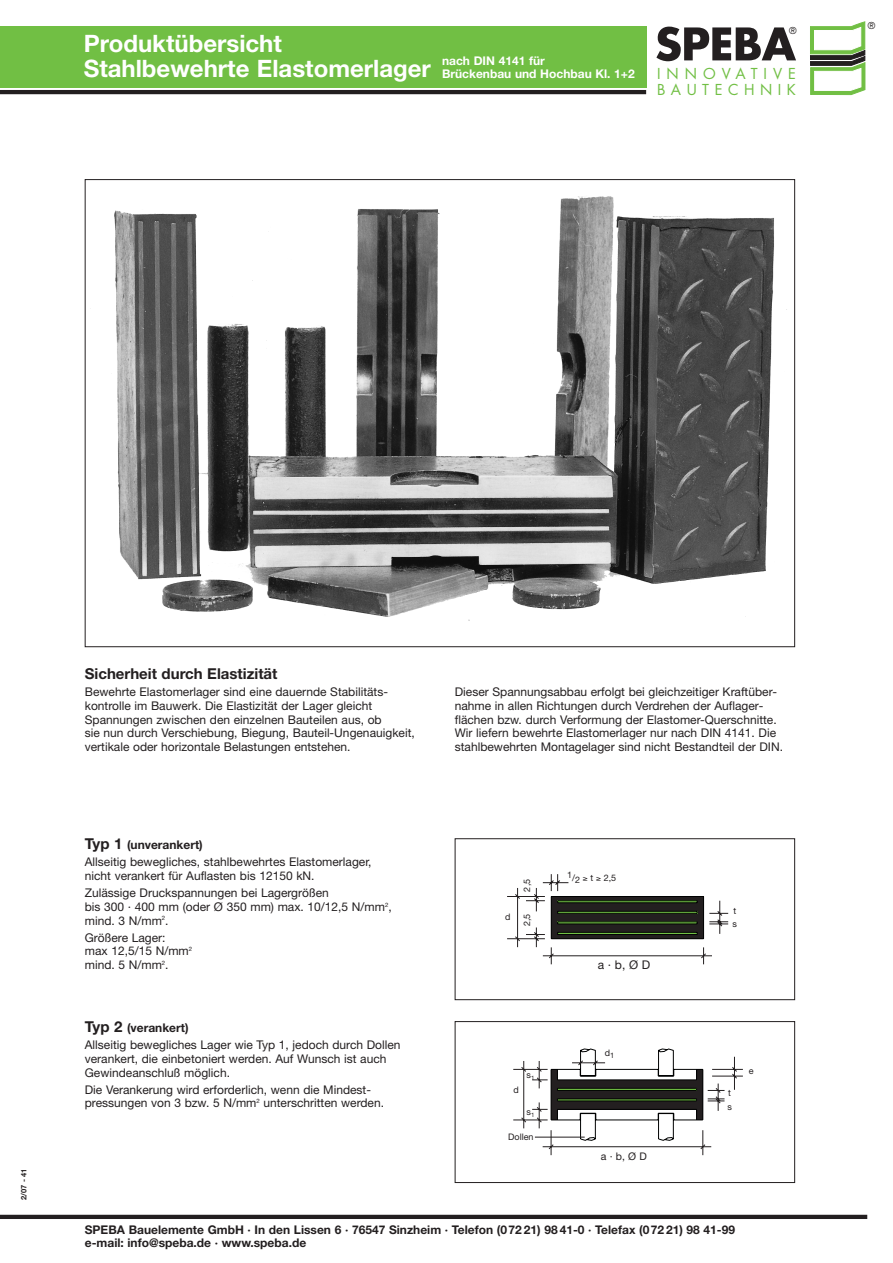
<style>
.page{position:relative;width:893px;height:1263px;background:#fff}
.page>*{position:absolute;margin:0;border:0;box-sizing:border-box;transform-origin:0 0}
.t1{font:700 24px/25.5px "Helvetica Neue";color:#fff}
.t2{font:700 15px "Helvetica Neue";color:#231f20}
.t3{font:14.7px/16px "Futura";letter-spacing:.375em;color:#71bf44}
.t4{font:12px/13.8px "Helvetica Neue";color:#231f20}
.t5{font:700 12px/12.8px "Helvetica Neue";color:#231f20}
.t6{font:700 12px/13.8px "Helvetica Neue";color:#fff}
.t7{font:10.5px "Helvetica Neue";color:#231f20}
.t8{font:9.3px "Futura";color:#231f20}
.t9{font:9px/13.8px "Helvetica Neue";color:#231f20}
.t10{font:700 7.5px "Helvetica Neue";color:#231f20}
.s1{font-weight:700;font-size:15px}
.s2{font-weight:700}
</style>
<div class="page">
<div style="left:0;top:26px;width:646px;height:62px;background:#71bf44"></div>
<hr style="left:0;top:90px;width:646px;height:4px;background:#231f20">
<hr style="left:0;top:1215px;width:867px;height:4px;background:#231f20">
<svg style="left:656px;top:27px;width:140px;height:34px"></svg>
<svg style="left:810px;top:21px;width:56px;height:74px"></svg>
<img style="left:114px;top:196px;width:673px;height:425px">
<svg style="left:507px;top:874px;width:222px;height:91px"></svg>
<div style="left:455px;top:838px;width:340px;height:162px;border:1px solid #231f20"></div>
<svg style="left:513px;top:1048px;width:230px;height:108px"></svg>
<div style="left:455px;top:1021px;width:340px;height:162px;border:1px solid #231f20"></div>
<hr style="left:535px;top:1137px;width:50px;height:1px;background:#231f20">
<h1 class="t1" style="left:84px;top:33px;width:349px">Produktübersicht<br>Stahlbewehrte Elastomerlager</h1>
<p class="t6" style="left:442px;top:54px;width:194px">nach DIN 4141 für<br>Brückenbau und Hochbau Kl. 1+2</p>
<p class="t8" style="left:789px;top:27px;width:9px">®</p>
<p class="t3" style="left:657px;top:67px;width:141px">INNOVATIVE<br>BAUTECHNIK</p>
<p class="t8" style="left:868px;top:21px;width:9px">®</p>
<p class="t10" style="left:21px;top:1200px;width:33px;rotate:-90deg">2/07 - 41</p>
<p class="t2" style="left:85px;top:668px;width:194px">Sicherheit durch Elastizität</p>
<p class="t4" style="left:85px;top:686px;width:331px">Bewehrte Elastomerlager sind eine dauernde Stabilitäts&shy;kontrolle im Bauwerk. Die Elastizität der Lager gleicht Spannungen zwischen den einzelnen Bauteilen aus, ob<br>sie nun durch Verschiebung, Biegung, Bauteil-Ungenauigkeit, vertikale oder horizontale Belastungen entstehen.</p>
<p class="t4" style="left:455px;top:686px;width:330px">Dieser Spannungsabbau erfolgt bei gleichzeitiger Kraftüber&shy;nahme in allen Richtungen durch Verdrehen der Auflager&shy;flächen bzw. durch Verformung der Elastomer-Querschnitte.<br>Wir liefern bewehrte Elastomerlager nur nach DIN 4141. Die stahlbewehrten Montagelager sind nicht Bestandteil der DIN.</p>
<p class="t4" style="left:85px;top:837px;width:288px;line-height:17px"><span class="s1">Typ 1</span> <span class="s2">(unverankert)<br></span>Allseitig bewegliches, stahlbewehrtes Elastomerlager,</p>
<p class="t4" style="left:85px;top:868px;width:246px;line-height:17px">nicht verankert für Auflasten bis 12150 kN.<br>Zulässige Druckspannungen bei Lagergrößen</p>
<p class="t4" style="left:85px;top:901px;width:308px">bis 300 · 400 mm (oder Ø 350 mm) max. 10/12,5 N/mm<sup>2</sup>, mind. 3 N/mm<sup>2</sup>.</p>
<p class="t4" style="left:85px;top:931px;width:109px">Größere Lager:<br>max 12,5/15 N/mm<sup>2 </sup>mind. 5 N/mm<sup>2</sup>.</p>
<p class="t4" style="left:85px;top:1020px;width:317px;line-height:17px"><span class="s1">Typ 2</span> <span class="s2">(verankert)<br></span>Allseitig bewegliches Lager wie Typ 1, jedoch durch Dollen</p>
<p class="t4" style="left:85px;top:1053px;width:303px">verankert, die einbetoniert werden. Auf Wunsch ist auch<br>Gewindeanschluß möglich.</p>
<p class="t4" style="left:85px;top:1084px;width:301px">Die Verankerung wird erforderlich, wenn die Mindest&shy;pressungen von 3 bzw. 5 N/mm<sup>2</sup> unterschritten werden.</p>
<p class="t9" style="left:521px;top:891px;width:14px;rotate:-90deg">2,5</p>
<p class="t9" style="left:567px;top:871px;width:51px">1/2 ≥ t ≥ 2,5</p>
<p class="t9" style="left:505px;top:911px;width:7px">d</p>
<p class="t9" style="left:521px;top:926px;width:14px;rotate:-90deg">2,5</p>
<p class="t9" style="left:733px;top:904px;width:6px">t s</p>
<p class="t4" style="left:598px;top:959px;width:54px">a · b, Ø D</p>
<p class="t9" style="left:605px;top:1047px;width:11px">d<sub>1</sub></p>
<p class="t9" style="left:527px;top:1069px;width:9px">s<sub>1</sub></p>
<p class="t9" style="left:527px;top:1105px;width:9px">s<sub>1</sub></p>
<p class="t9" style="left:508px;top:1131px;width:27px">Dollen</p>
<p class="t9" style="left:514px;top:1084px;width:7px">d</p>
<p class="t9" style="left:727px;top:1087px;width:6px">t s</p>
<p class="t9" style="left:749px;top:1064px;width:6px">e</p>
<p class="t7" style="left:601px;top:1153px;width:47px">a · b, Ø D</p>
<p class="t5" style="left:85px;top:1224px;width:652px">SPEBA Bauelemente GmbH · In den Lissen 6 · 76547 Sinzheim · Telefon (072 21) 98 41-0 · Telefax (072 21) 98 41-99 e-mail: info@speba.de · www.speba.de</p>
</div>
